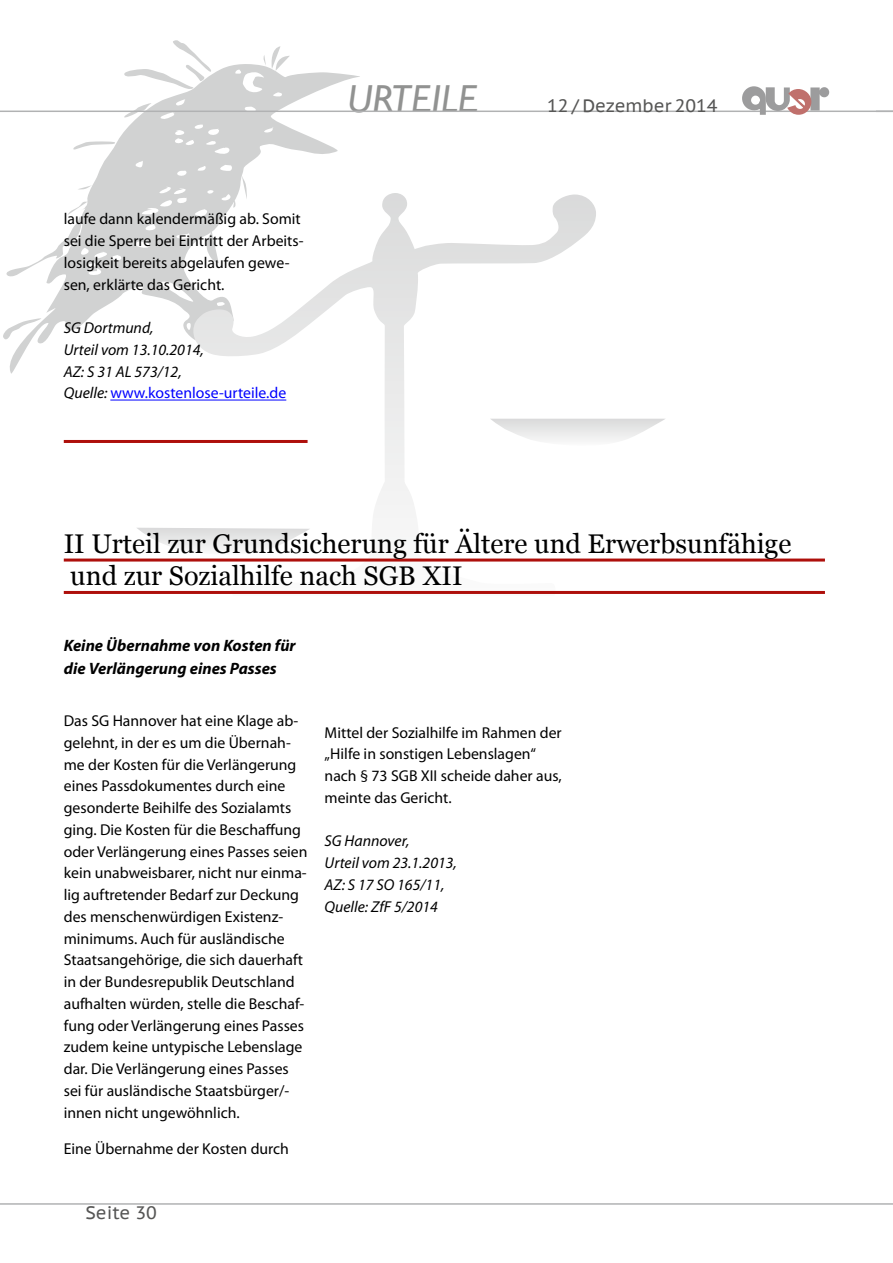
<style>
.page{position:relative;width:893px;height:1263px;background:#fff}
.page>*{position:absolute;margin:0;border:0;box-sizing:border-box;transform-origin:0 0}
.t1{font:italic 39px "Gill Sans";letter-spacing:.01em;color:#919291}
.t2{font:27px/32.4px "Georgia";color:#000}
.t3{font:18px "PT Sans Caption";color:#565655}
.t4{font:italic 700 16.5px/22.5px "Myriad Pro";color:#000}
.t5{font:15.75px/21.8px "Myriad Pro";color:#000}
.t6{font:italic 15.75px/21.8px "Myriad Pro";color:#000}
.s1{font-style:normal;color:#00f}
</style>
<div class="page">
<svg style="left:0;top:40px;width:366px;height:334px"></svg>
<svg style="left:193px;top:193px;width:403px;height:398px"></svg>
<svg style="left:137px;top:528px;width:173px;height:27px"></svg>
<svg style="left:490px;top:419px;width:175px;height:27px"></svg>
<hr style="left:110px;top:400px;width:176px;height:1px;background:#00f">
<hr style="left:64px;top:440px;width:244px;height:3px;background:#ae0f0b">
<hr style="left:64px;top:558px;width:761px;height:3px;background:#ae0f0b">
<hr style="left:64px;top:591px;width:761px;height:3px;background:#ae0f0b">
<hr style="left:0;top:1203px;width:893px;height:2px;background:#b1b2b3">
<hr style="left:0;top:111px;width:893px;height:1px;background:#b1b2b3">
<svg style="left:742px;top:86px;width:87px;height:29px"></svg>
<p class="t5" style="left:64px;top:208px;width:241px">laufe dann kalendermäßig ab. Somit sei die Sperre bei Eintritt der Arbeits&shy;losigkeit bereits abgelaufen gewe&shy;sen, erklärte das Gericht.</p>
<p class="t6" style="left:64px;top:317px;width:224px">SG Dortmund,<br>Urteil vom 13.10.2014,<br>AZ: S 31 AL 573/12,<br>Quelle: <span class="s1">www.kostenlose-urteile.de</span></p>
<h1 class="t1" style="left:347px;top:76px;width:130px">URTEILE</h1>
<p class="t3" style="left:547px;top:94px;width:172px">12 / Dezember 2014</p>
<h2 class="t2" style="left:64px;top:528px;width:729px">II Urteil zur Grundsicherung für Ältere und Erwerbsunfähige und zur Sozialhilfe nach SGB XII</h2>
<p class="t4" style="left:64px;top:634px;width:233px">Keine Übernahme von Kosten für die Verlängerung eines Passes</p>
<p class="t5" style="left:64px;top:710px;width:245px">Das SG Hannover hat eine Klage ab&shy;gelehnt, in der es um die Übernah&shy;me der Kosten für die Verlängerung eines Passdokumentes durch eine gesonderte Beihilfe des Sozialamts ging. Die Kosten für die Beschaffung oder Verlängerung eines Passes seien kein unabweisbarer, nicht nur einma&shy;lig auftretender Bedarf zur Deckung des menschenwürdigen Existenz&shy;minimums. Auch für ausländische Staatsangehörige, die sich dauerhaft in der Bundesrepublik Deutschland aufhalten würden, stelle die Beschaf&shy;fung oder Verlängerung eines Passes zudem keine untypische Lebenslage dar. Die Verlängerung eines Passes sei für ausländische Staatsbürger/- innen nicht ungewöhnlich.</p>
<p class="t5" style="left:64px;top:1137px;width:227px">Eine Übernahme der Kosten durch</p>
<p class="t5" style="left:325px;top:721px;width:239px">Mittel der Sozialhilfe im Rahmen der „Hilfe in sonstigen Lebenslagen“ nach § 73 SGB XII scheide daher aus, meinte das Gericht.</p>
<p class="t6" style="left:325px;top:830px;width:134px">SG Hannover,<br>Urteil vom 23.1.2013,<br>AZ: S 17 SO 165/11,<br>Quelle: ZfF 5/2014</p>
<p class="t3" style="left:86px;top:1201px;width:73px">Seite 30</p>
</div>
